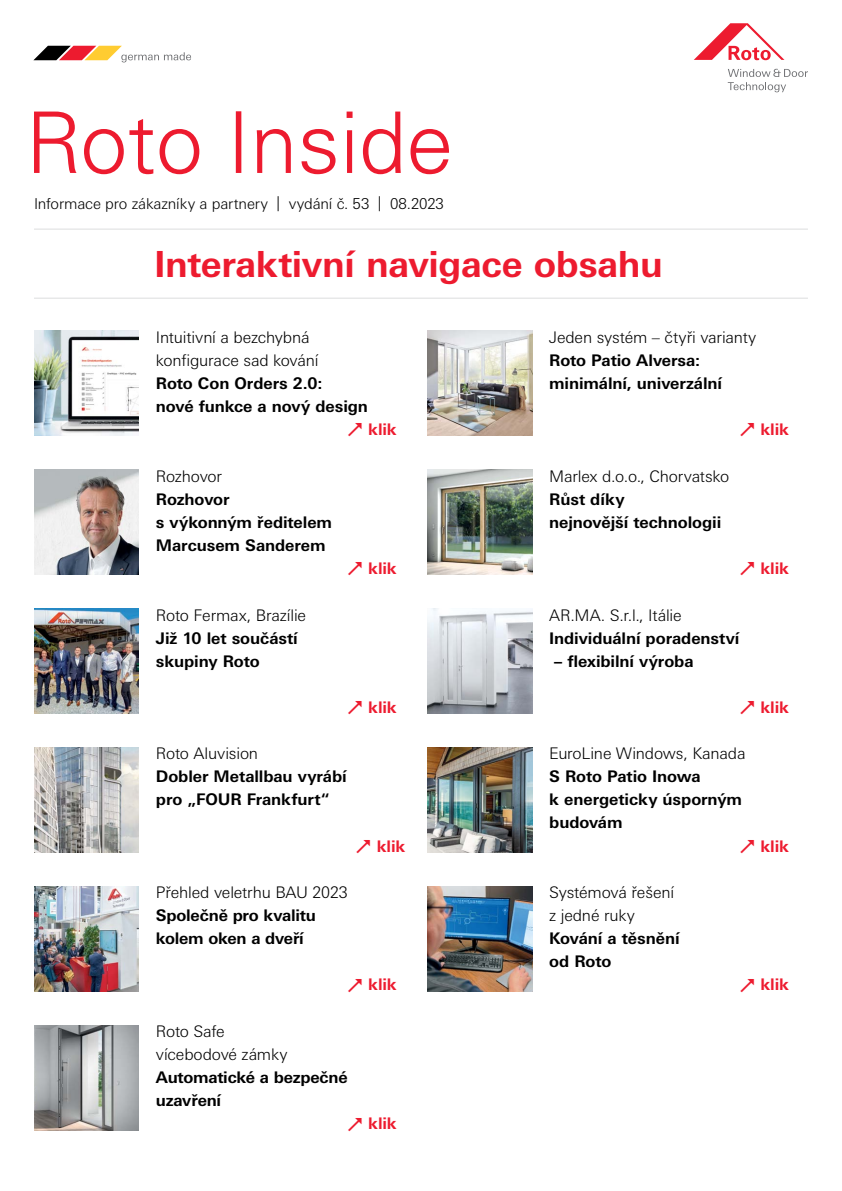
<style>
.page{position:relative;width:842px;height:1191px;background:#fff}
.page>*{position:absolute;margin:0;border:0;box-sizing:border-box;transform-origin:0 0}
.t1{font:700 36px "Univers Next W1 G";letter-spacing:-.01em;color:#ed1b2f}
.t2{font:700 16px/23px "Univers Next W1 G";letter-spacing:-.005em;color:#000}
.t3{font:300 16px/23px "Univers Next W1 G";letter-spacing:-.01em;color:#000}
.t4{font:700 16px "Univers Next W1 G";letter-spacing:-.01em;color:#ed1b2f}
.t5{font:300 15px "Univers Next W1 G";letter-spacing:-.01em;color:#000}
</style>
<div class="page">
<hr style="left:34px;top:298px;width:774px;height:1px;background:#dcddde">
<hr style="left:34px;top:229px;width:774px;height:1px;background:#dcddde">
<svg style="left:236px;top:111px;width:213px;height:63px"></svg>
<svg style="left:34px;top:112px;width:165px;height:62px"></svg>
<img style="left:34px;top:469px;width:105px;height:105px">
<img style="left:427px;top:886px;width:105px;height:105px">
<img style="left:427px;top:331px;width:105px;height:104px">
<img style="left:34px;top:1025px;width:105px;height:105px">
<img style="left:34px;top:747px;width:105px;height:105px">
<img style="left:34px;top:608px;width:105px;height:105px">
<img style="left:427px;top:747px;width:105px;height:105px">
<img style="left:427px;top:608px;width:105px;height:105px">
<img style="left:428px;top:469px;width:105px;height:105px">
<img style="left:34px;top:886px;width:105px;height:105px">
<img style="left:34px;top:331px;width:105px;height:104px">
<svg style="left:33px;top:46px;width:158px;height:16px"></svg>
<svg style="left:728px;top:69px;width:80px;height:23px"></svg>
<svg style="left:694px;top:23px;width:90px;height:37px"></svg>
<p class="t5" style="left:34px;top:195px;width:411px">Informace pro zákazníky a partnery | vydání č. 53 | 08.2023</p>
<h1 class="t1" style="left:154px;top:242px;width:510px">Interaktivní navigace obsahu</h1>
<p class="t3" style="left:156px;top:325px;width:164px">Intuitivní a bezchybná konfigurace sad kování</p>
<p class="t2" style="left:156px;top:371px;width:214px">Roto Con Orders 2.0:<br>nové funkce a nový design</p>
<p class="t3" style="left:549px;top:325px;width:209px">Jeden systém – čtyři varianty</p>
<p class="t2" style="left:549px;top:348px;width:174px">Roto Patio Alversa: minimální, univerzální</p>
<p class="t4" style="left:368px;top:419px;width:30px">klik</p>
<p class="t4" style="left:760px;top:419px;width:30px">klik</p>
<p class="t3" style="left:156px;top:464px;width:68px">Rozhovor</p>
<p class="t2" style="left:156px;top:487px;width:178px">Rozhovor<br>s výkonným ředitelem<br>Marcusem Sanderem</p>
<p class="t3" style="left:549px;top:464px;width:182px">Marlex d.o.o., Chorvatsko</p>
<p class="t2" style="left:549px;top:487px;width:174px">Růst díky<br>nejnovější technologii</p>
<p class="t4" style="left:368px;top:558px;width:30px">klik</p>
<p class="t4" style="left:760px;top:558px;width:30px">klik</p>
<p class="t3" style="left:156px;top:603px;width:152px">Roto Fermax, Brazílie</p>
<p class="t2" style="left:156px;top:626px;width:143px">Již 10 let součástí skupiny Roto</p>
<p class="t3" style="left:549px;top:603px;width:134px">AR.MA. S.r.l., Itálie</p>
<p class="t2" style="left:549px;top:626px;width:192px">Individuální poradenství</p>
<p class="t2" style="left:554px;top:649px;width:141px">– flexibilní výroba</p>
<p class="t4" style="left:368px;top:697px;width:30px">klik</p>
<p class="t4" style="left:760px;top:697px;width:30px">klik</p>
<p class="t3" style="left:156px;top:742px;width:104px">Roto Aluvision</p>
<p class="t2" style="left:156px;top:765px;width:192px">Dobler Metallbau vyrábí pro „FOUR Frankfurt“</p>
<p class="t3" style="left:549px;top:742px;width:198px">EuroLine Windows, Kanada</p>
<p class="t2" style="left:549px;top:765px;width:194px">S Roto Patio Inowa<br>k energeticky úsporným budovám</p>
<p class="t4" style="left:377px;top:836px;width:30px">klik</p>
<p class="t4" style="left:760px;top:836px;width:30px">klik</p>
<p class="t3" style="left:156px;top:881px;width:193px">Přehled veletrhu BAU 2023</p>
<p class="t2" style="left:156px;top:904px;width:161px">Společně pro kvalitu kolem oken a dveří</p>
<p class="t3" style="left:549px;top:881px;width:126px">Systémová řešení z jedné ruky</p>
<p class="t2" style="left:549px;top:927px;width:132px">Kování a těsnění od Roto</p>
<p class="t4" style="left:368px;top:975px;width:30px">klik</p>
<p class="t4" style="left:760px;top:975px;width:30px">klik</p>
<p class="t3" style="left:156px;top:1020px;width:133px">Roto Safe vícebodové zámky</p>
<p class="t2" style="left:156px;top:1066px;width:193px">Automatické a bezpečné uzavření</p>
<p class="t4" style="left:368px;top:1114px;width:30px">klik</p>
</div>
